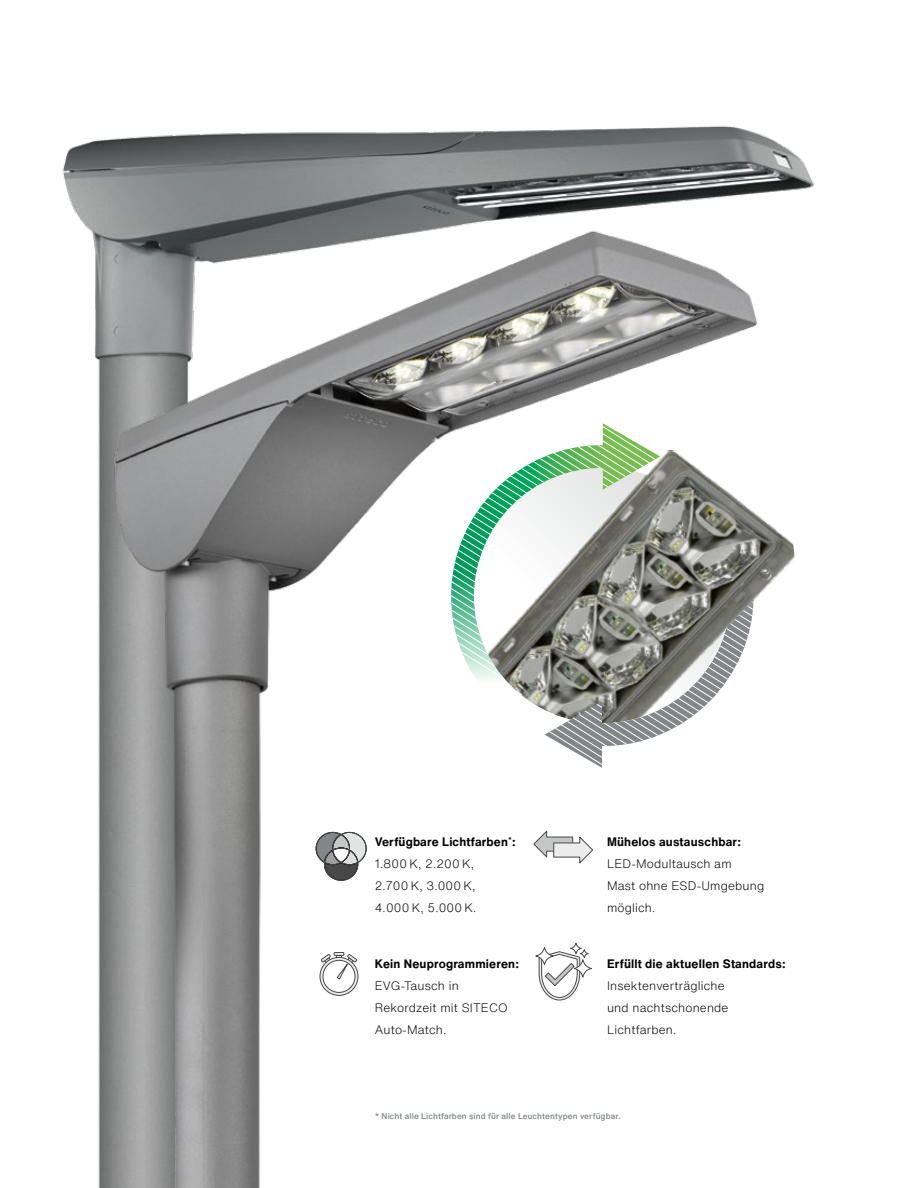
<style>
.page{position:relative;width:918px;height:1188px;background:#fff}
.page>*{position:absolute;margin:0;border:0;box-sizing:border-box;transform-origin:0 0}
.t1{font:300 12px/22.2px "Helvetica Now Text";letter-spacing:.015em;color:#000}
.t2{font:700 12px "Helvetica Now Text";letter-spacing:.015em;color:#000}
.t3{font:500 8.25px "Helvetica Now Text";letter-spacing:.015em;color:#828688}
.s1{font-weight:700}
</style>
<div class="page">
<img style="left:62px;top:126px;width:753px;height:91px">
<img style="left:79px;top:196px;width:702px;height:992px">
<svg style="left:451px;top:423px;width:303px;height:345px"></svg>
<img style="left:565px;top:443px;width:230px;height:227px">
<svg style="left:535px;top:943px;width:57px;height:57px"></svg>
<svg style="left:320px;top:957px;width:38px;height:38px"></svg>
<div style="left:320px;top:957px;width:38px;height:39px;border:1px solid #484847;border-radius:50%"></div>
<div style="left:323px;top:960px;width:32px;height:32px;background:#fff;border-radius:50%"></div>
<div style="left:323px;top:960px;width:32px;height:33px;border:1px solid #474847;border-radius:50%"></div>
<svg style="left:321px;top:952px;width:36px;height:28px"></svg>
<svg style="left:533px;top:830px;width:60px;height:34px"></svg>
<svg style="left:316px;top:832px;width:51px;height:49px"></svg>
<p class="t1" style="left:375px;top:830px;width:142px"><span class="s1">Verfügbare Lichtfarben</span><sup>*</sup><span class="s1">:<br></span>1.800 K, 2.200 K,<br>2.700 K, 3.000 K,<br>4.000 K, 5.000 K.</p>
<p class="t2" style="left:375px;top:954px;width:146px">Kein Neuprogrammieren:</p>
<p class="t1" style="left:375px;top:974px;width:135px">EVG-Tausch in<br>Rekordzeit mit SITECO<br>Auto-Match.</p>
<p class="t2" style="left:607px;top:832px;width:135px">Mühelos austauschbar:</p>
<p class="t1" style="left:607px;top:852px;width:159px">LED-Modultausch am<br>Mast ohne ESD-Umgebung möglich.</p>
<p class="t2" style="left:607px;top:954px;width:180px">Erfüllt die aktuellen Standards:</p>
<p class="t1" style="left:607px;top:974px;width:123px">Insektenverträgliche und nachtschonende<br>Lichtfarben.</p>
<p class="t3" style="left:375px;top:1110px;width:248px">* Nicht alle Lichtfarben sind für alle Leuchtentypen verfügbar.</p>
</div>
